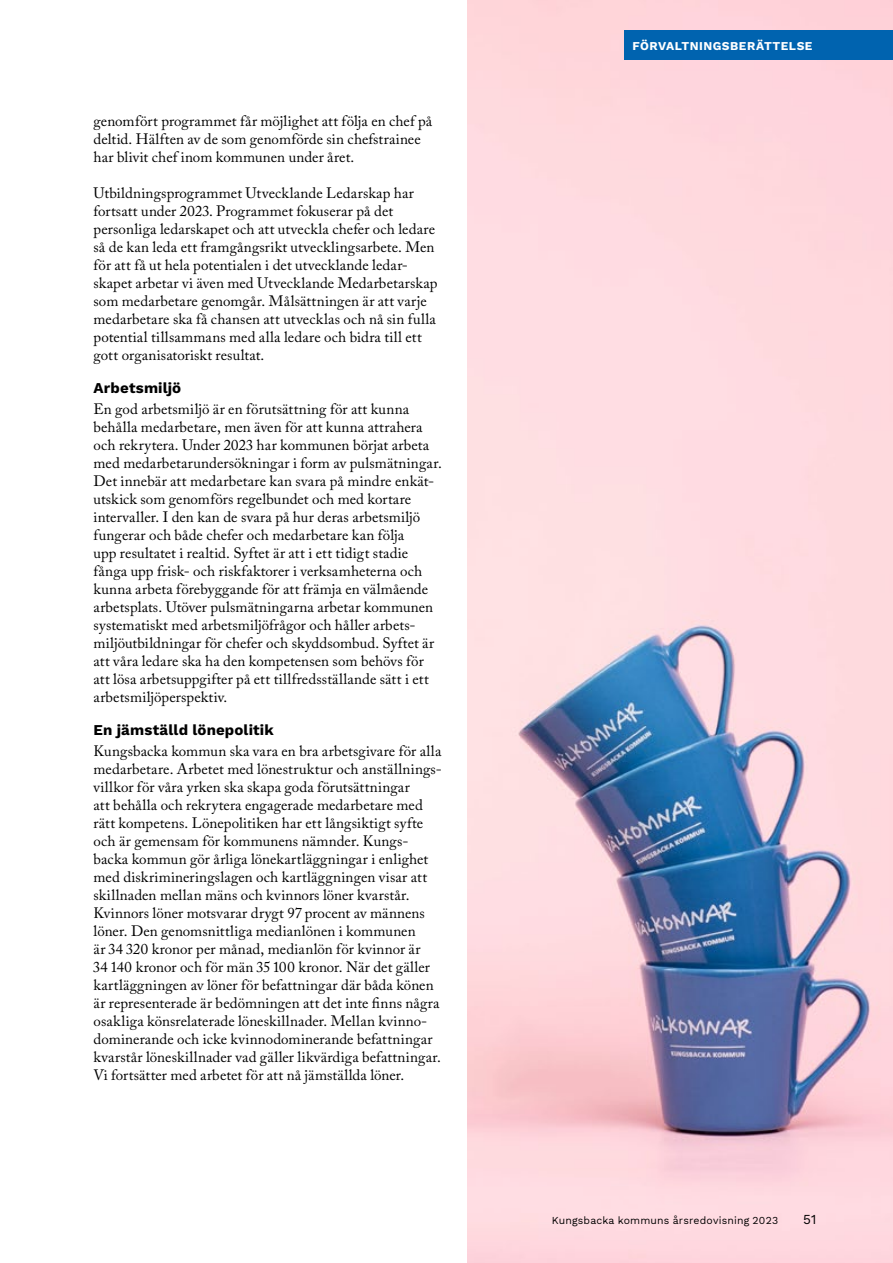
<style>
.page{position:relative;width:893px;height:1263px;background:#fff}
.page>*{position:absolute;margin:0;border:0;box-sizing:border-box;transform-origin:0 0}
.Brödtext{font:15px/18px "Adobe Caslon Pro";letter-spacing:.01em;color:#000}
.Mellanrubrik_1{font:700 15px "Work Sans";letter-spacing:.01em;color:#000}
.t1{font:13.5px "Work Sans";color:#000}
.t2{font:700 12px "Work Sans";letter-spacing:.04em;color:#fff}
.t3{font:10.5px "Work Sans";letter-spacing:.015em;color:#000}
</style>
<div class="page">
<img style="left:468px;top:0;width:425px;height:1263px">
<div style="left:624px;top:30px;width:269px;height:30px;background:#0063af"></div>
<p class="Brödtext" style="left:94px;top:112px;width:340px">genomfört programmet får möjlighet att följa en chef på deltid. Hälften av de som genomförde sin chefstrainee har blivit chef inom kommunen under året.</p>
<p class="Brödtext" style="left:94px;top:184px;width:345px">Utbildningsprogrammet Utvecklande Ledarskap har fortsatt under 2023. Programmet fokuserar på det personliga ledarskapet och att utveckla chefer och ledare så de kan leda ett framgångsrikt utvecklingsarbete. Men för att få ut hela potentialen i det utvecklande ledar&shy;skapet arbetar vi även med Utvecklande Medarbetarskap som medarbetare genomgår. Målsättningen är att varje medarbetare ska få chansen att utvecklas och nå sin fulla potential tillsammans med alla ledare och bidra till ett gott organisatoriskt resultat.</p>
<h3 class="Mellanrubrik_1" style="left:94px;top:379px;width:89px">Arbetsmiljö</h3>
<p class="Brödtext" style="left:94px;top:400px;width:350px">En god arbetsmiljö är en förutsättning för att kunna behålla medarbetare, men även för att kunna attrahera och rekrytera. Under 2023 har kommunen börjat arbeta med medarbetarundersökningar i form av pulsmätningar.<br>Det innebär att medarbetare kan svara på mindre enkät&shy;utskick som genomförs regelbundet och med kortare intervaller. I den kan de svara på hur deras arbetsmiljö fungerar och både chefer och medarbetare kan följa<br>upp resultatet i realtid. Syftet är att i ett tidigt stadie fånga upp frisk- och riskfaktorer i verksamheterna och kunna arbeta förebyggande för att främja en välmående arbetsplats. Utöver pulsmätningarna arbetar kommunen systematiskt med arbetsmiljöfrågor och håller arbets&shy;miljöutbildningar för chefer och skyddsombud. Syftet är att våra ledare ska ha den kompetensen som behövs för att lösa arbetsuppgifter på ett tillfredsställande sätt i ett arbetsmiljöperspektiv.</p>
<h3 class="Mellanrubrik_1" style="left:94px;top:721px;width:182px">En jämställd lönepolitik</h3>
<p class="Brödtext" style="left:94px;top:742px;width:350px">Kungsbacka kommun ska vara en bra arbetsgivare för alla medarbetare. Arbetet med lönestruktur och anställnings&shy;villkor för våra yrken ska skapa goda förutsättningar<br>att behålla och rekrytera engagerade medarbetare med rätt kompetens. Lönepolitiken har ett långsiktigt syfte och är gemensam för kommunens nämnder. Kungs&shy;backa kommun gör årliga lönekartläggningar i enlighet med diskrimineringslagen och kartläggningen visar att skillnaden mellan mäns och kvinnors löner kvarstår.<br>Kvinnors löner motsvarar drygt 97 procent av männens löner. Den genomsnittliga medianlönen i kommunen<br>är 34 320 kronor per månad, medianlön för kvinnor är<br>34 140 kronor och för män 35 100 kronor. När det gäller kartläggningen av löner för befattningar där båda könen är representerade är bedömningen att det inte finns några osakliga könsrelaterade löneskillnader. Mellan kvinno&shy;dominerande och icke kvinnodominerande befattningar kvarstår löneskillnader vad gäller likvärdiga befattningar.<br>Vi fortsätter med arbetet för att nå jämställda löner.</p>
<p class="t2" style="left:632px;top:39px;width:181px">FÖRVALTNINGSBERÄTTELSE</p>
<p class="t3" style="left:552px;top:1212px;width:228px">Kungsbacka kommuns årsredovisning 2023</p>
<p class="t1" style="left:803px;top:1209px;width:15px">51</p>
</div>
